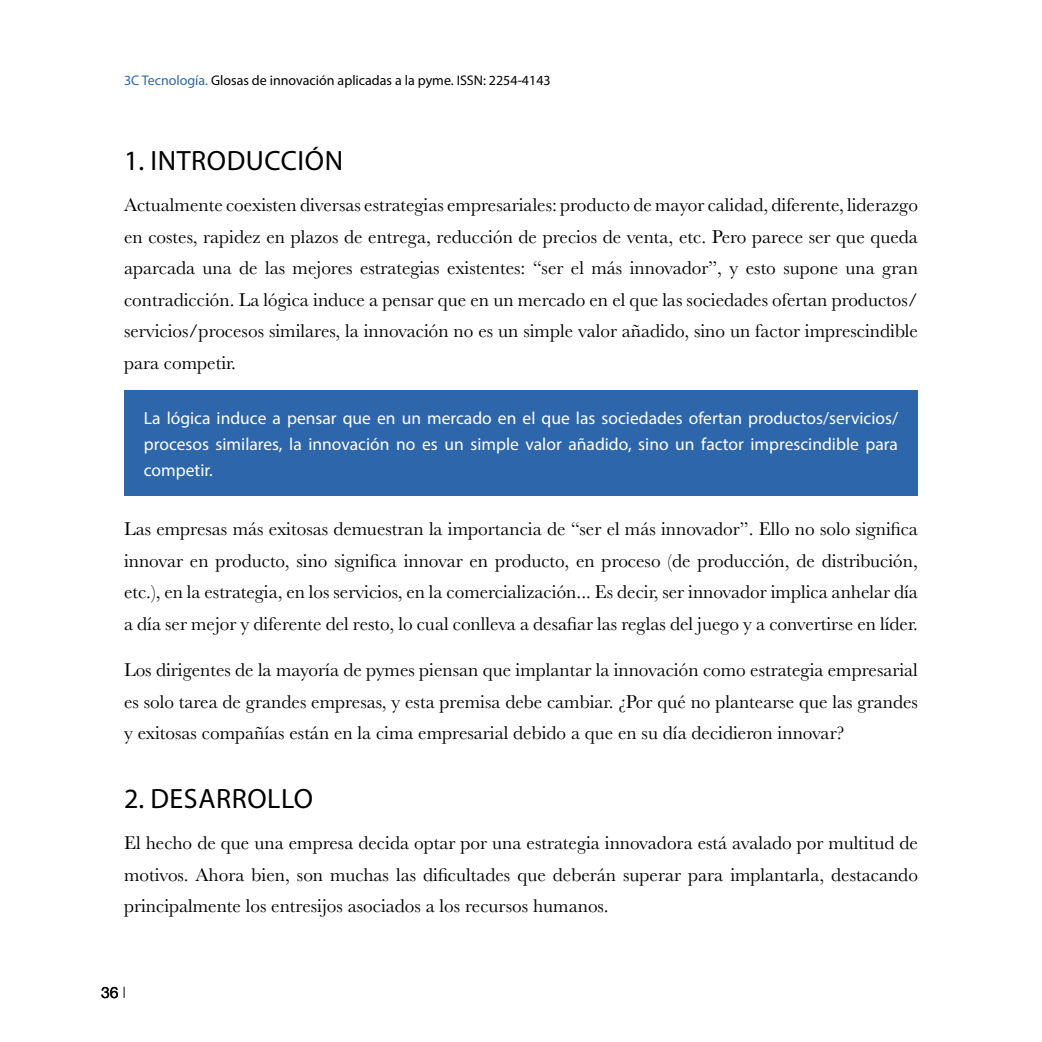
<style>
.page{position:relative;width:1042px;height:1042px;background:#fff}
.page>*{position:absolute;margin:0;border:0;box-sizing:border-box;transform-origin:0 0}
.t1{font:28px "Myriad Pro";letter-spacing:.02em;color:#000}
.t2{font:19.25px/31.5px "Baskerville";color:#000;text-align:justify}
.t3{font:17.5px/26.2px "Myriad Pro";color:#fff;text-align:justify}
.t4{font:15.75px "Helvetica Neue";color:#000}
.t5{font:14px "Myriad Pro";color:#000}
.s1{color:#2e66ab}
</style>
<div class="page">
<div style="left:124px;top:391px;width:794px;height:105px;background:#2e66ab"></div>
<p class="t5" style="left:124px;top:72px;width:428px"><span class="s1">3C Tecnología.</span> Glosas de innovación aplicadas a la pyme. ISSN: 2254-4143</p>
<h1 class="t1" style="left:124px;top:143px;width:221px">1. INTRODUCCIÓN</h1>
<p class="t2" style="left:124px;top:190px;width:795px">Actualmente coexisten diversas estrategias empresariales: producto de mayor calidad, diferente, liderazgo en costes, rapidez en plazos de entrega, reducción de precios de venta, etc. Pero parece ser que queda aparcada una de las mejores estrategias existentes: “ser el más innovador”, y esto supone una gran contradicción. La lógica induce a pensar que en un mercado en el que las sociedades ofertan productos/ servicios/procesos similares, la innovación no es un simple valor añadido, sino un factor imprescindible para competir.</p>
<p class="t3" style="left:144px;top:404px;width:755px">La lógica induce a pensar que en un mercado en el que las sociedades ofertan productos/servicios/ procesos similares, la innovación no es un simple valor añadido, sino un factor imprescindible para competir.</p>
<p class="t2" style="left:124px;top:514px;width:795px">Las empresas más exitosas demuestran la importancia de “ser el más innovador”. Ello no solo significa innovar en producto, sino significa innovar en producto, en proceso (de producción, de distribución, etc.), en la estrategia, en los servicios, en la comercialización... Es decir, ser innovador implica anhelar día a día ser mejor y diferente del resto, lo cual conlleva a desafiar las reglas del juego y a convertirse en líder.</p>
<p class="t2" style="left:124px;top:654px;width:795px">Los dirigentes de la mayoría de pymes piensan que implantar la innovación como estrategia empresarial es solo tarea de grandes empresas, y esta premisa debe cambiar. ¿Por qué no plantearse que las grandes y exitosas compañías están en la cima empresarial debido a que en su día decidieron innovar?</p>
<h1 class="t1" style="left:124px;top:781px;width:190px">2. DESARROLLO</h1>
<p class="t2" style="left:124px;top:827px;width:795px">El hecho de que una empresa decida optar por una estrategia innovadora está avalado por multitud de motivos. Ahora bien, son muchas las dificultades que deberán superar para implantarla, destacando principalmente los entresijos asociados a los recursos humanos.</p>
<p class="t4" style="left:101px;top:981px;width:19px">36</p>
</div>
